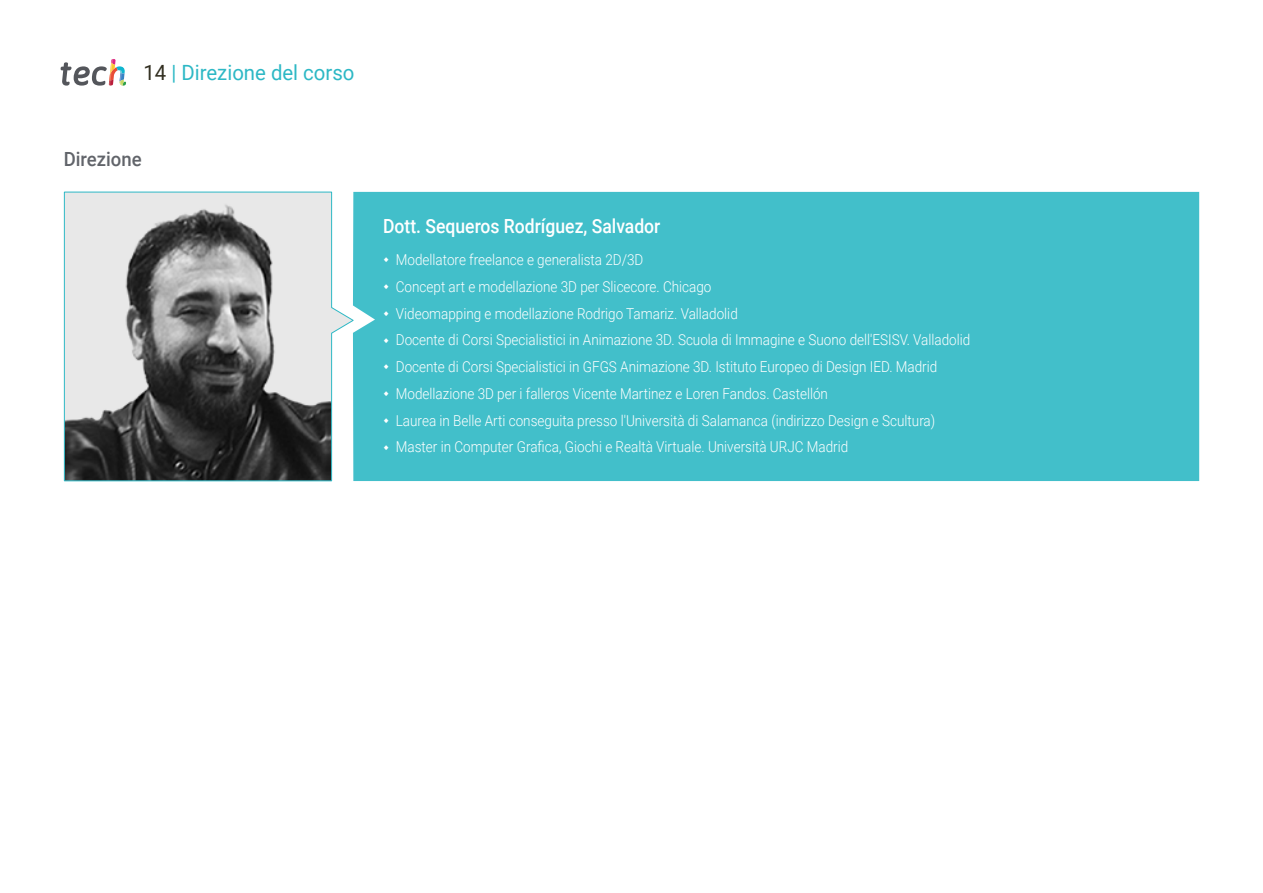
<style>
.page{position:relative;width:1263px;height:893px;background:#fff}
.page>*{position:absolute;margin:0;border:0;box-sizing:border-box;transform-origin:0 0}
.t1{font:21px "Roboto";color:#2db8c5}
.t2{font:500 19.5px "Roboto";color:#fff;scale:.9 1}
.t3{font:500 19.5px "Roboto";color:#61646a;scale:.95 1}
.t4{font:300 15px/26.7px "Roboto";color:#fff;scale:.9 1}
.s1{color:#312e20}
</style>
<div class="page">
<svg style="left:61px;top:59px;width:65px;height:27px"></svg>
<div style="left:354px;top:192px;width:845px;height:289px;background:#42bfca"></div>
<svg style="left:64px;top:192px;width:290px;height:289px;background:#939798"></svg>
<svg style="left:384px;top:257px;width:4px;height:5px"></svg>
<svg style="left:384px;top:284px;width:4px;height:5px"></svg>
<svg style="left:384px;top:311px;width:4px;height:5px"></svg>
<svg style="left:384px;top:338px;width:4px;height:5px"></svg>
<svg style="left:384px;top:364px;width:4px;height:5px"></svg>
<svg style="left:384px;top:391px;width:4px;height:5px"></svg>
<svg style="left:384px;top:418px;width:4px;height:5px"></svg>
<svg style="left:384px;top:445px;width:4px;height:5px"></svg>
<h1 class="t1" style="left:144px;top:57px;width:213px"><span class="s1">14</span> | Direzione del corso</h1>
<h2 class="t3" style="left:64px;top:145px;width:84px">Direzione</h2>
<h2 class="t2" style="left:383px;top:213px;width:310px">Dott. Sequeros Rodríguez, Salvador</h2>
<p class="t4" style="left:396px;top:246px;width:640px">Modellatore freelance e generalista 2D/3D<br>Concept art e modellazione 3D per Slicecore. Chicago<br>Videomapping e modellazione Rodrigo Tamariz. Valladolid<br>Docente di Corsi Specialistici in Animazione 3D. Scuola di Immagine e Suono dell'ESISV. Valladolid Docente di Corsi Specialistici in GFGS Animazione 3D. Istituto Europeo di Design IED. Madrid Modellazione 3D per i falleros Vicente Martinez e Loren Fandos. Castellón<br>Laurea in Belle Arti conseguita presso l'Università di Salamanca (indirizzo Design e Scultura)<br>Master in Computer Grafica, Giochi e Realtà Virtuale. Università URJC Madrid</p>
</div>
